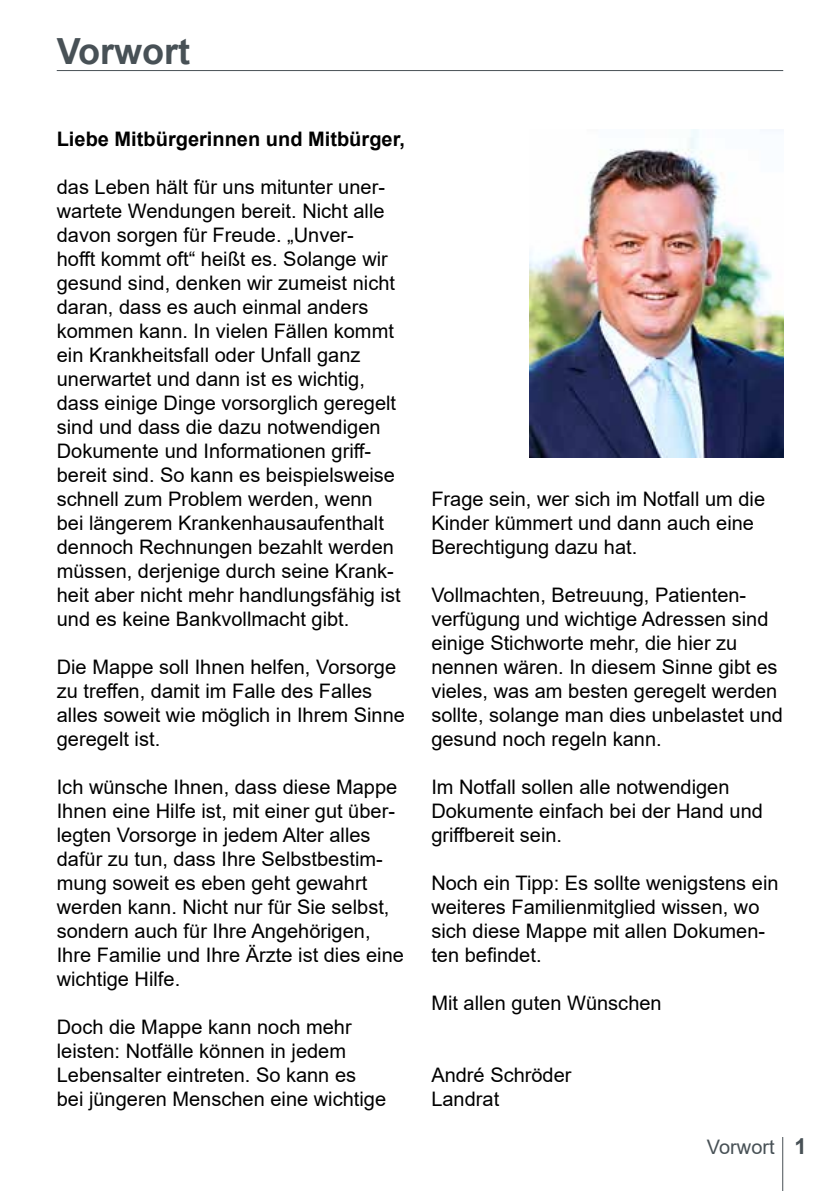
<style>
.page{position:relative;width:840px;height:1191px;background:#fff}
.page>*{position:absolute;margin:0;border:0;box-sizing:border-box;transform-origin:0 0}
.t1{font:700 36px "Arial";color:#485156}
.t2{font:20px/24px "Arial";color:#000}
.t3{font:700 20px "Arial";color:#000}
.t4{font:20px "Arial";color:#485156}
.s1{font-weight:700;font-size:22px}
</style>
<div class="page">
<hr style="left:781px;top:1137px;width:1px;height:54px;background:#485156">
<hr style="left:57px;top:70px;width:725px;height:1px;background:#485156">
<img style="left:529px;top:129px;width:253px;height:328px">
<h1 class="t1" style="left:57px;top:28px;width:135px">Vorwort</h1>
<p class="t3" style="left:57px;top:125px;width:349px">Liebe Mitbürgerinnen und Mitbürger,</p>
<p class="t2" style="left:57px;top:174px;width:345px">das Leben hält für uns mitunter uner&shy;wartete Wendungen bereit. Nicht alle davon sorgen für Freude. „Unver-<br>hofft kommt oft“ heißt es. Solange wir gesund sind, denken wir zumeist nicht daran, dass es auch einmal anders kommen kann. In vielen Fällen kommt ein Krankheitsfall oder Unfall ganz unerwartet und dann ist es wichtig, dass einige Dinge vorsorglich geregelt sind und dass die dazu notwendigen Dokumente und Informationen griff&shy;bereit sind. So kann es beispielsweise schnell zum Problem werden, wenn bei längerem Krankenhausaufenthalt dennoch Rechnungen bezahlt werden müssen, derjenige durch seine Krank&shy;heit aber nicht mehr handlungsfähig ist und es keine Bankvollmacht gibt.</p>
<p class="t2" style="left:57px;top:654px;width:349px">Die Mappe soll Ihnen helfen, Vorsorge zu treffen, damit im Falle des Falles alles soweit wie möglich in Ihrem Sinne geregelt ist.</p>
<p class="t2" style="left:57px;top:774px;width:348px">Ich wünsche Ihnen, dass diese Mappe Ihnen eine Hilfe ist, mit einer gut über&shy;legten Vorsorge in jedem Alter alles dafür zu tun, dass Ihre Selbstbestim&shy;mung soweit es eben geht gewahrt werden kann. Nicht nur für Sie selbst, sondern auch für Ihre Angehörigen, Ihre Familie und Ihre Ärzte ist dies eine wichtige Hilfe.</p>
<p class="t2" style="left:57px;top:1014px;width:331px">Doch die Mappe kann noch mehr leisten: Notfälle können in jedem Lebensalter eintreten. So kann es bei jüngeren Menschen eine wichtige</p>
<p class="t2" style="left:431px;top:486px;width:335px">Frage sein, wer sich im Notfall um die<br>Kinder kümmert und dann auch eine<br>Berechtigung dazu hat.</p>
<p class="t2" style="left:431px;top:582px;width:353px">Vollmachten, Betreuung, Patienten&shy;verfügung und wichtige Adressen sind einige Stichworte mehr, die hier zu nennen wären. In diesem Sinne gibt es vieles, was am besten geregelt werden sollte, solange man dies unbelastet und gesund noch regeln kann.</p>
<p class="t2" style="left:431px;top:774px;width:333px">Im Notfall sollen alle notwendigen<br>Dokumente einfach bei der Hand und griffbereit sein.</p>
<p class="t2" style="left:431px;top:870px;width:348px">Noch ein Tipp: Es sollte wenigstens ein weiteres Familienmitglied wissen, wo sich diese Mappe mit allen Dokumen&shy;ten befindet.</p>
<p class="t2" style="left:431px;top:990px;width:232px">Mit allen guten Wünschen</p>
<p class="t2" style="left:431px;top:1062px;width:142px">André Schröder<br>Landrat</p>
<p class="t4" style="left:706px;top:1133px;width:101px">Vorwort <span class="s1">1</span></p>
</div>
